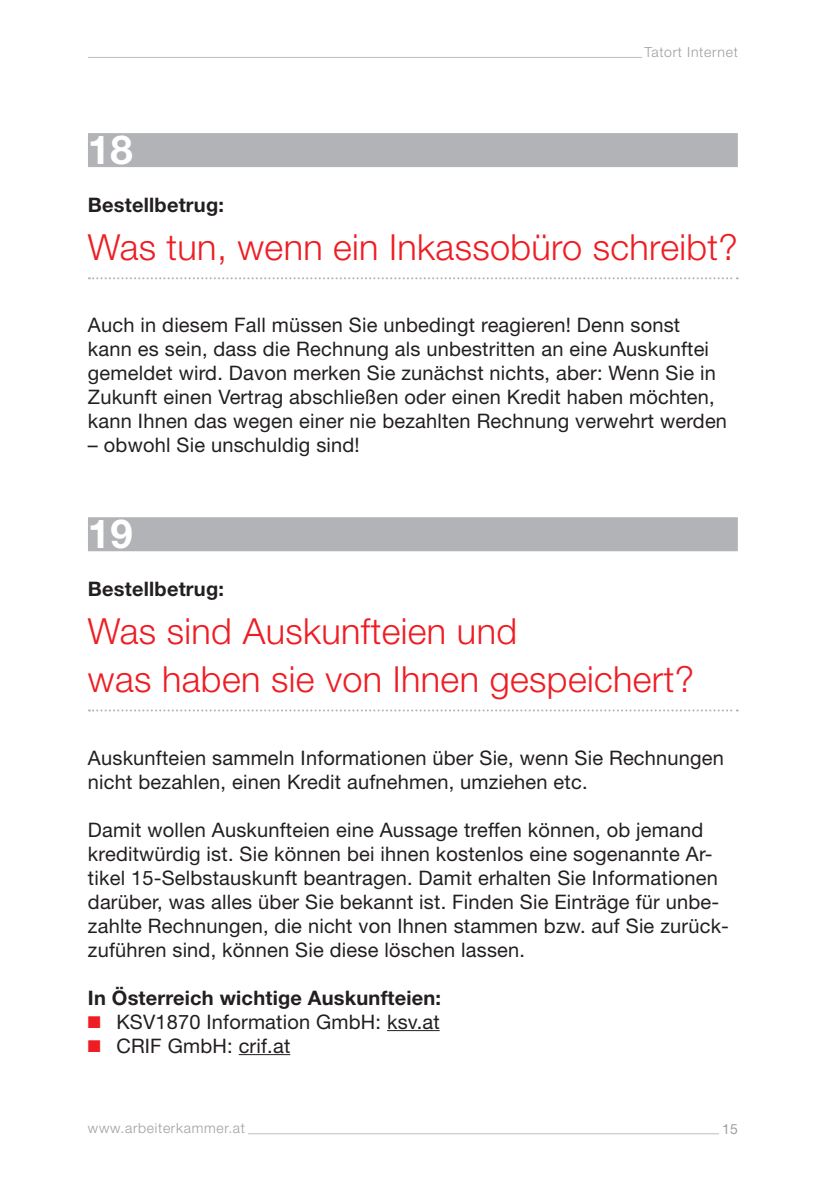
<style>
.page{position:relative;width:840px;height:1191px;background:#fff}
.page>*{position:absolute;margin:0;border:0;box-sizing:border-box;transform-origin:0 0}
.t1{font:700 40px "Helvetica Neue LT Std";color:#fff}
.t2{font:300 36px/48px "Helvetica Neue LT Std";letter-spacing:.01em;color:#ee1d23}
.t3{font:20px/24px "Helvetica Neue LT Std";letter-spacing:.01em;color:#231f20}
.t4{font:700 20px "Helvetica Neue LT Std";letter-spacing:.01em;color:#231f20}
.t5{font:300 14px "Helvetica Neue LT Std";letter-spacing:.05em;color:#9d9fa2}
.t6{font:14px "Helvetica Neue LT Std";color:#9d9fa2}
.s1{color:#ee1d23}
</style>
<div class="page">
<hr style="left:248px;top:1133px;width:470px;height:1px;background:#bcbdc0">
<hr style="left:88px;top:57px;width:553px;height:1px;background:#bcbdc0">
<div style="left:88px;top:133px;width:649px;height:34px;background:#b2b3b7"></div>
<svg style="left:89px;top:277px;width:648px;height:2px"></svg>
<div style="left:88px;top:517px;width:649px;height:34px;background:#b2b3b7"></div>
<svg style="left:89px;top:709px;width:648px;height:2px"></svg>
<hr style="left:387px;top:1030px;width:52px;height:1px;background:#231f20">
<hr style="left:238px;top:1054px;width:52px;height:1px;background:#231f20">
<p class="t5" style="left:644px;top:43px;width:95px">Tatort Internet</p>
<h1 class="t1" style="left:88px;top:125px;width:46px">18</h1>
<p class="t4" style="left:88px;top:193px;width:137px">Bestellbetrug:</p>
<h2 class="t2" style="left:88px;top:223px;width:651px">Was tun, wenn ein Inkassobüro schreibt?</h2>
<p class="t3" style="left:88px;top:313px;width:640px">Auch in diesem Fall müssen Sie unbedingt reagieren! Denn sonst kann es sein, dass die Rechnung als unbestritten an eine Auskunftei gemeldet wird. Davon merken Sie zunächst nichts, aber: Wenn Sie in Zukunft einen Vertrag abschließen oder einen Kredit haben möchten, kann Ihnen das wegen einer nie bezahlten Rechnung verwehrt werden</p>
<p class="t3" style="left:88px;top:433px;width:273px">– obwohl Sie unschuldig sind!</p>
<h1 class="t1" style="left:88px;top:509px;width:46px">19</h1>
<p class="t4" style="left:88px;top:577px;width:137px">Bestellbetrug:</p>
<h2 class="t2" style="left:88px;top:607px;width:607px">Was sind Auskunfteien und<br>was haben sie von Ihnen gespeichert?</h2>
<p class="t3" style="left:88px;top:745px;width:637px">Auskunfteien sammeln Informationen über Sie, wenn Sie Rechnungen nicht bezahlen, einen Kredit aufnehmen, umziehen etc.</p>
<p class="t3" style="left:88px;top:817px;width:642px">Damit wollen Auskunfteien eine Aussage treffen können, ob jemand kreditwürdig ist. Sie können bei ihnen kostenlos eine sogenannte Ar&shy;tikel 15-Selbstauskunft beantragen. Damit erhalten Sie Informationen darüber, was alles über Sie bekannt ist. Finden Sie Einträge für unbe&shy;zahlte Rechnungen, die nicht von Ihnen stammen bzw. auf Sie zurück&shy;zuführen sind, können Sie diese löschen lassen.</p>
<p class="t4" style="left:88px;top:985px;width:354px">In Österreich wichtige Auskunfteien:</p>
<p class="t3" style="left:88px;top:1009px;width:353px"><span class="s1">■</span> KSV1870 Information GmbH: ksv.at</p>
<p class="t3" style="left:88px;top:1033px;width:204px"><span class="s1">■</span> CRIF GmbH: crif.at</p>
<p class="t5" style="left:88px;top:1119px;width:158px">www.arbeiterkammer.at</p>
<p class="t6" style="left:721px;top:1120px;width:17px">15</p>
</div>
